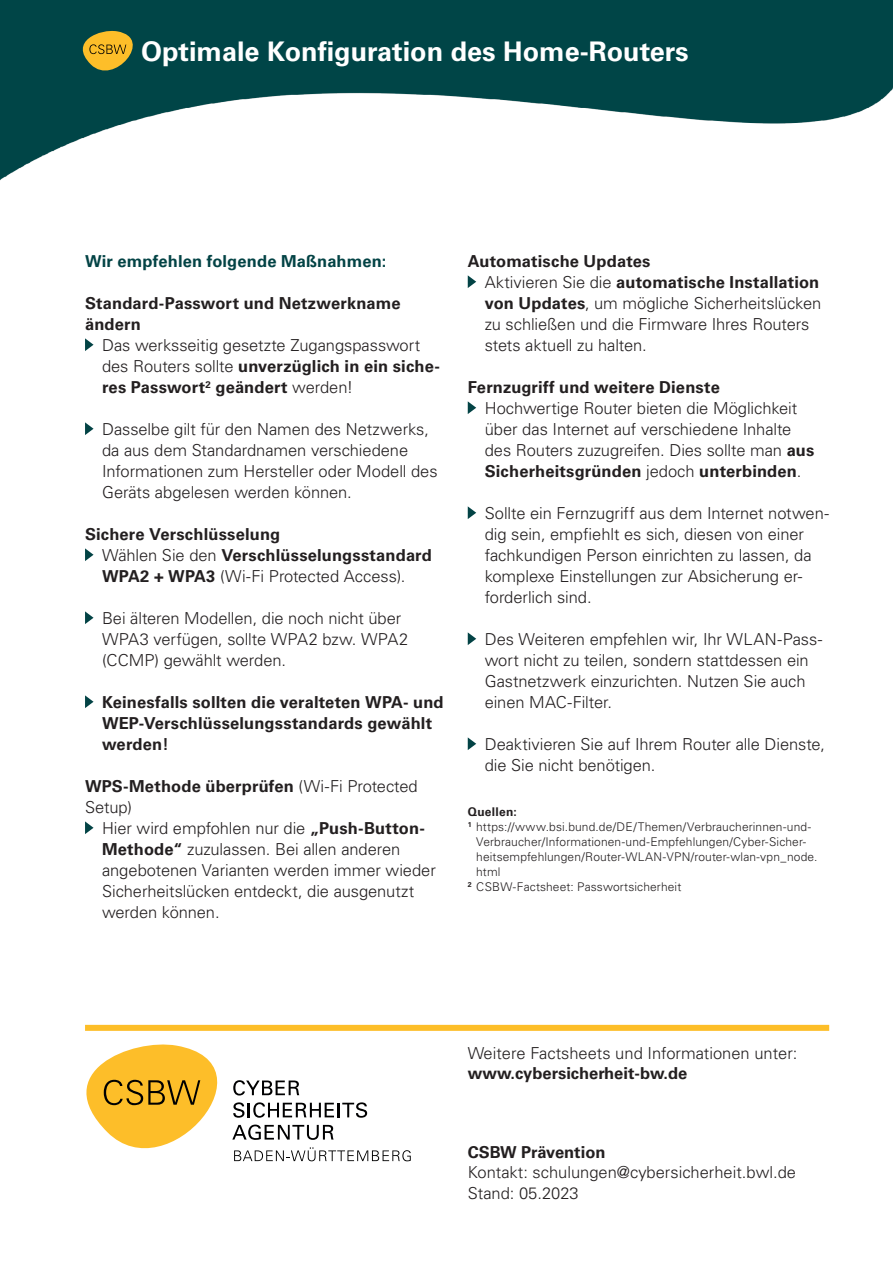
<style>
.page{position:relative;width:893px;height:1263px;background:#fff}
.page>*{position:absolute;margin:0;border:0;box-sizing:border-box;transform-origin:0 0}
.t1{font:700 27px "Univers LT Pro 65";color:#fff}
.t2{font:300 16.5px/21px "Univers LT Pro 45";letter-spacing:-.005em;color:#231f20}
.t3{font:700 16.5px/21px "Univers LT Pro 65";letter-spacing:.01em;color:#231f20}
.t4{font:700 16.5px "Univers LT Pro 65";letter-spacing:.01em;color:#034345}
.t5{font:300 12px/15px "Univers LT Pro 45";letter-spacing:.01em;color:#231f20}
.t6{font:700 12px "Univers LT Pro 65";letter-spacing:.025em;color:#231f20}
.s1{font-family:"Univers LT Pro 65";font-weight:700}
.s2{font-family:"Univers LT Pro 45";font-weight:300}
</style>
<div class="page">
<img style="left:0;top:0;width:893px;height:181px">
<svg style="left:85px;top:338px;width:9px;height:13px"></svg>
<svg style="left:85px;top:422px;width:9px;height:13px"></svg>
<svg style="left:85px;top:548px;width:9px;height:13px"></svg>
<svg style="left:85px;top:611px;width:9px;height:13px"></svg>
<svg style="left:85px;top:695px;width:9px;height:13px"></svg>
<svg style="left:85px;top:821px;width:9px;height:13px"></svg>
<svg style="left:468px;top:275px;width:8px;height:13px"></svg>
<svg style="left:468px;top:401px;width:8px;height:13px"></svg>
<svg style="left:468px;top:506px;width:8px;height:13px"></svg>
<svg style="left:468px;top:632px;width:8px;height:13px"></svg>
<svg style="left:468px;top:737px;width:8px;height:13px"></svg>
<svg style="left:86px;top:1044px;width:325px;height:117px"></svg>
<div style="left:85px;top:1025px;width:744px;height:6px;background:#fdbe28"></div>
<svg style="left:83px;top:31px;width:50px;height:45px;background:#9e8e31"></svg>
<p class="t1" style="left:141px;top:35px;width:549px">Optimale Konfiguration des Home-Routers</p>
<p class="t4" style="left:85px;top:251px;width:303px">Wir empfehlen folgende Maßnahmen:</p>
<p class="t3" style="left:85px;top:293px;width:317px">Standard-Passwort und Netzwerkname ändern</p>
<p class="t2" style="left:102px;top:335px;width:339px">Das werksseitig gesetzte Zugangspasswort des Routers sollte <span class="s1">unverzüglich in ein siche&shy;res Passwort</span><sup>2</sup> <span class="s1">geändert</span> werden!</p>
<p class="t2" style="left:102px;top:419px;width:337px">Dasselbe gilt für den Namen des Netzwerks, da aus dem Standardnamen verschiedene Informationen zum Hersteller oder Modell des Geräts abgelesen werden können.</p>
<p class="t3" style="left:85px;top:524px;width:197px">Sichere Verschlüsselung</p>
<p class="t2" style="left:102px;top:545px;width:331px">Wählen Sie den <span class="s1">Verschlüsselungsstandard<br>WPA2 + WPA3</span> (Wi-Fi Protected Access).</p>
<p class="t2" style="left:102px;top:608px;width:308px">Bei älteren Modellen, die noch nicht über<br>WPA3 verfügen, sollte WPA2 bzw. WPA2 (CCMP) gewählt werden.</p>
<p class="t3" style="left:102px;top:692px;width:343px">Keinesfalls sollten die veralteten WPA- und<br>WEP-Verschlüsselungsstandards gewählt werden!</p>
<p class="t3" style="left:85px;top:776px;width:334px">WPS-Methode überprüfen <span class="s2">(Wi-Fi Protected<br>Setup)</span></p>
<p class="t2" style="left:102px;top:818px;width:335px">Hier wird empfohlen nur die <span class="s1">„Push-Button-Methode“</span> zuzulassen. Bei allen anderen angebotenen Varianten werden immer wieder Sicherheitslücken entdeckt, die ausgenutzt werden können.</p>
<p class="t3" style="left:468px;top:251px;width:184px">Automatische Updates</p>
<p class="t2" style="left:485px;top:272px;width:338px">Aktivieren Sie die <span class="s1">automatische Installation von Updates</span>, um mögliche Sicherheitslücken zu schließen und die Firmware Ihres Routers stets aktuell zu halten.</p>
<p class="t3" style="left:468px;top:377px;width:254px">Fernzugriff und weitere Dienste</p>
<p class="t2" style="left:485px;top:398px;width:331px">Hochwertige Router bieten die Möglichkeit über das Internet auf verschiedene Inhalte des Routers zuzugreifen. Dies sollte man <span class="s1">aus Sicherheitsgründen</span> jedoch <span class="s1">unterbinden</span>.</p>
<p class="t2" style="left:485px;top:503px;width:346px">Sollte ein Fernzugriff aus dem Internet notwen&shy;dig sein, empfiehlt es sich, diesen von einer fachkundigen Person einrichten zu lassen, da komplexe Einstellungen zur Absicherung er&shy;forderlich sind.</p>
<p class="t2" style="left:485px;top:629px;width:339px">Des Weiteren empfehlen wir, Ihr WLAN-Pass&shy;wort nicht zu teilen, sondern stattdessen ein Gastnetzwerk einzurichten. Nutzen Sie auch einen MAC-Filter.</p>
<p class="t2" style="left:485px;top:734px;width:342px">Deaktivieren Sie auf Ihrem Router alle Dienste, die Sie nicht benötigen.</p>
<p class="t6" style="left:468px;top:805px;width:51px">Quellen:</p>
<p class="t5" style="left:476px;top:819px;width:343px;text-indent:-9px"><sup>1</sup> https://www.bsi.bund.de/DE/Themen/Verbraucherinnen-und-Verbraucher/Informationen-und-Empfehlungen/Cyber-Sicher&shy;heitsempfehlungen/Router-WLAN-VPN/router-wlan-vpn_node. html</p>
<p class="t5" style="left:468px;top:879px;width:215px"><sup>2</sup> CSBW-Factsheet: Passwortsicherheit</p>
<p class="t2" style="left:468px;top:1043px;width:331px;line-height:19.8px">Weitere Factsheets und Informationen unter: <span class="s1">www.cybersicherheit-bw.de</span></p>
<p class="t3" style="left:468px;top:1142px;width:139px">CSBW Prävention</p>
<p class="t2" style="left:468px;top:1161px;width:330px">Kontakt: schulungen@cybersicherheit.bwl.de</p>
<p class="t2" style="left:468px;top:1183px;width:112px">Stand: 05.2023</p>
</div>
